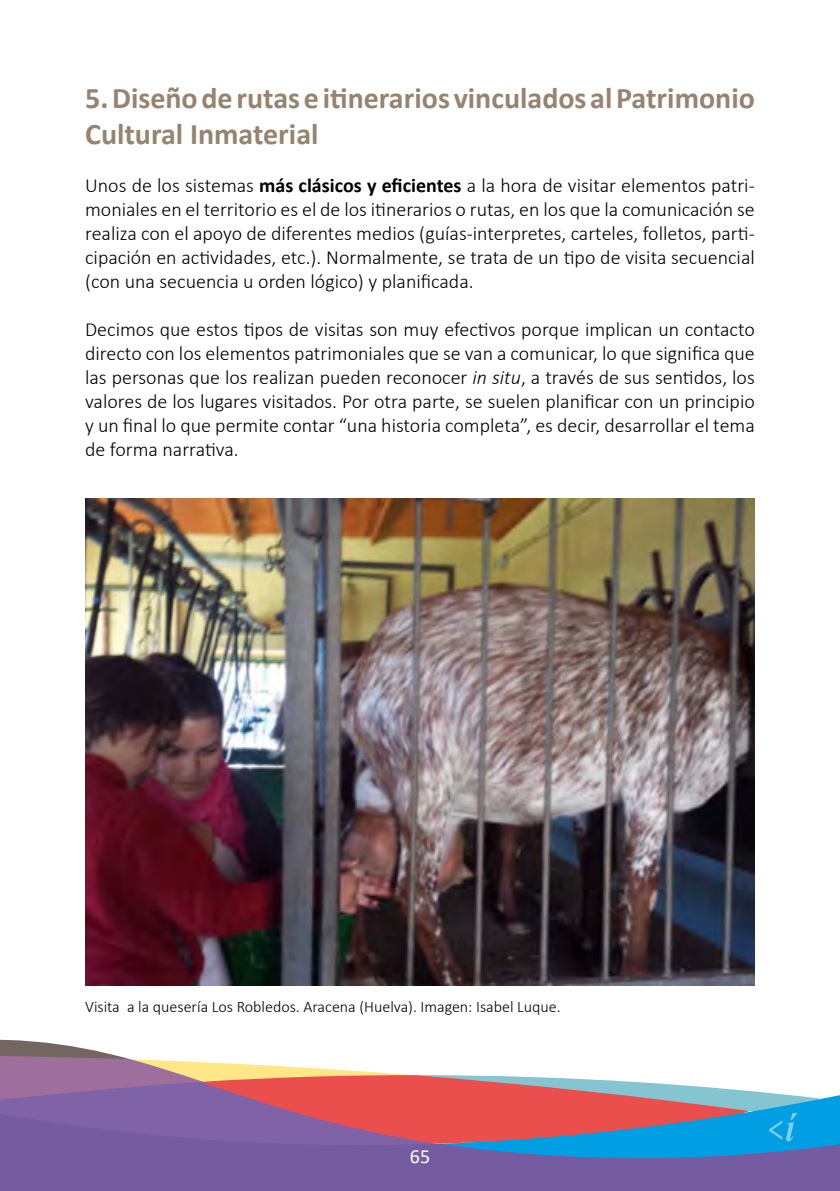
<style>
.page{position:relative;width:840px;height:1191px;background:#fff}
.page>*{position:absolute;margin:0;border:0;box-sizing:border-box;transform-origin:0 0}
.t1{font:700 30px/36px "Calibri";color:#968470}
.t2{font:300 20px/24px "Calibri";color:#000;text-align:justify}
.t3{font:20px "Calibri";color:#fff}
.t4{font:300 16px "Calibri";color:#000}
.s1{font-weight:700}
.s2{font-style:italic}
</style>
<div class="page">
<div style="left:0;top:1161px;width:839px;height:30px;background:#755ca1"></div>
<svg style="left:0;top:1039px;width:839px;height:122px"></svg>
<img style="left:85px;top:498px;width:669px;height:487px">
<h1 class="t1" style="left:85px;top:79px;width:671px">5. Diseño de rutas e itinerarios vinculados al Patrimonio<br>Cultural Inmaterial</h1>
<p class="t2" style="left:85px;top:173px;width:671px">Unos de los sistemas <span class="s1">más clásicos y eficientes</span> a la hora de visitar elementos patri&shy;moniales en el territorio es el de los itinerarios o rutas, en los que la comunicación se realiza con el apoyo de diferentes medios (guías-interpretes, carteles, folletos, parti&shy;cipación en actividades, etc.). Normalmente, se trata de un tipo de visita secuencial (con una secuencia u orden lógico) y planificada.</p>
<p class="t2" style="left:85px;top:317px;width:671px">Decimos que estos tipos de visitas son muy efectivos porque implican un contacto directo con los elementos patrimoniales que se van a comunicar, lo que significa que las personas que los realizan pueden reconocer <span class="s2">in situ</span>, a través de sus sentidos, los valores de los lugares visitados. Por otra parte, se suelen planificar con un principio y un final lo que permite contar “una historia completa”, es decir, desarrollar el tema de forma narrativa.</p>
<p class="t4" style="left:85px;top:996px;width:477px">Visita a la quesería Los Robledos. Aracena (Huelva). Imagen: Isabel Luque.</p>
<p class="t3" style="left:409px;top:1142px;width:22px">65</p>
</div>
